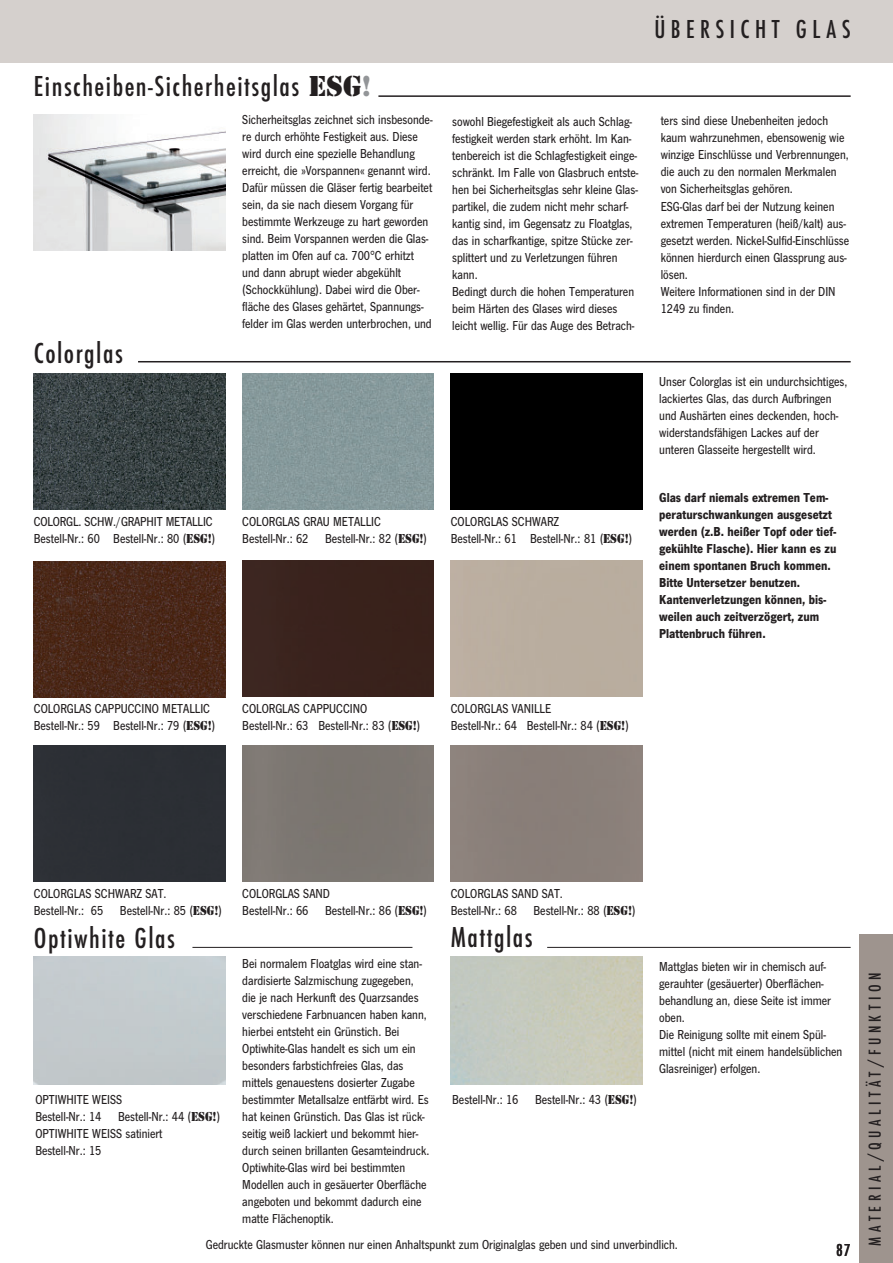
<style>
.page{position:relative;width:893px;height:1263px;background:#fff}
.page>*{position:absolute;margin:0;border:0;box-sizing:border-box;transform-origin:0 0}
.t1{font:500 condensed 30px "Futura T";letter-spacing:.05em;color:#231f20}
.t2{font:500 condensed 27px "Futura T";letter-spacing:.2em;color:#231f20}
.t3{font:500 condensed 18px "Futura T";letter-spacing:.25em;color:#231f20}
.t4{font:500 13.5px/17px "News Gothic T";color:#231f20;scale:.9 1}
.t5{font:700 13.5px/17px "News Gothic T";color:#231f20;scale:.9 1}
.s1{font-family:"Stencil D";font-weight:400;font-stretch:normal}
.s2{font-family:"Stencil D";font-weight:400;font-stretch:normal;color:#939598}
.s3{font-family:"Stencil D";font-weight:400}
</style>
<div class="page">
<div style="left:0;top:0;width:892px;height:63px;background:#d5d0cd"></div>
<div style="left:859px;top:945px;width:33px;height:318px;background:#9e948e"></div>
<div style="left:859px;top:934px;width:33px;height:13px;background:#9e948e"></div>
<img style="left:34px;top:115px;width:191px;height:136px">
<hr style="left:378px;top:95px;width:472px;height:2px;background:#231f20">
<img style="left:451px;top:957px;width:191px;height:127px">
<hr style="left:138px;top:361px;width:712px;height:1px;background:#231f20">
<img style="left:242px;top:374px;width:192px;height:136px">
<img style="left:34px;top:374px;width:191px;height:136px">
<div style="left:451px;top:374px;width:191px;height:136px;background:#000"></div>
<div style="left:242px;top:561px;width:192px;height:136px;background:#3a221d"></div>
<hr style="left:192px;top:947px;width:220px;height:1px;background:#231f20">
<hr style="left:547px;top:947px;width:303px;height:1px;background:#231f20">
<img style="left:34px;top:561px;width:191px;height:136px">
<div style="left:34px;top:746px;width:191px;height:136px;background:#2c2f35"></div>
<h1 class="t1" style="left:34px;top:73px;width:339px">Einscheiben-Sicherheitsglas <span class="s1">ESG</span><span class="s2">!</span></h1>
<h2 class="t2" style="left:654px;top:18px;width:198px">ÜBERSICHT GLAS</h2>
<h1 class="t1" style="left:34px;top:340px;width:90px">Colorglas</h1>
<p class="t4" style="left:242px;top:112px;width:213px">Sicherheitsglas zeichnet sich insbesonde&shy;re durch erhöhte Festigkeit aus. Diese wird durch eine spezielle Behand lung erreicht, die »Vorspannen« genannt wird.<br>Dafür müssen die Gläser fertig bearbeitet sein, da sie nach diesem Vorgang für<br>be stimm te Werkzeuge zu hart geworden sind. Beim Vorspannen werden die Glas&shy;platten im Ofen auf ca. 700°C erhitzt und dann abrupt wieder abgekühlt (Schockküh lung). Dabei wird die Ober&shy;fläche des Glases ge härtet, Spannungs&shy;felder im Glas werden unterbrochen, und</p>
<p class="t4" style="left:452px;top:114px;width:208px">sowohl Biege festig keit als auch Schlag&shy;festigkeit werden stark erhöht. Im Kan&shy;ten bereich ist die Schlag festigkeit einge&shy;schränkt. Im Falle von Glas bruch entste&shy;hen bei Sicher heits glas sehr kleine Glas&shy;partikel, die zudem nicht mehr scharf&shy;kantig sind, im Gegensatz zu Float glas, das in scharfkantige, spitze Stücke zer&shy;splittert und zu Verletzungen führen kann.<br>Be dingt durch die hohen Temperaturen beim Härten des Glases wird dieses leicht wellig. Für das Auge des Betrach-</p>
<p class="t4" style="left:660px;top:113px;width:211px">ters sind diese Unebenheiten jedoch kaum wahrzunehmen, eben so wenig wie winzige Ein schlüsse und Ver brennungen, die auch zu den normalen Merk malen von Sicher heitsglas gehören.<br>ESG-Glas darf bei der Nutzung keinen extremen Temperaturen (heiß/kalt) aus&shy;gesetzt werden. Nickel-Sulfid-Einschlüsse können hierdurch einen Glassprung aus&shy;lösen.<br>Weitere Informa tio nen sind in der DIN 1249 zu finden.</p>
<p class="t4" style="left:34px;top:514px;width:203px">COLORGL. SCHW./GRAPHIT METALLIC<br>Bestell-Nr.: 60 Bestell-Nr.: 80 (<span class="s3">ESG!</span>)</p>
<p class="t4" style="left:451px;top:514px;width:203px">COLORGLAS SCHWARZ<br>Bestell-Nr.: 61 Bestell-Nr.: 81 (<span class="s3">ESG!</span>)</p>
<p class="t4" style="left:242px;top:514px;width:207px">COLORGLAS GRAU METALLIC<br>Bestell-Nr.: 62 Bestell-Nr.: 82 (<span class="s3">ESG!</span>)</p>
<p class="t4" style="left:34px;top:701px;width:203px">COLORGLAS CAPPUCCINO METALLIC<br>Bestell-Nr.: 59 Bestell-Nr.: 79 (<span class="s3">ESG!</span>)</p>
<p class="t4" style="left:242px;top:701px;width:199px">COLORGLAS CAPPUCCINO<br>Bestell-Nr.: 63 Bestell-Nr.: 83 (<span class="s3">ESG!</span>)</p>
<p class="t4" style="left:451px;top:701px;width:199px">COLORGLAS VANILLE<br>Bestell-Nr.: 64 Bestell-Nr.: 84 (<span class="s3">ESG!</span>)</p>
<p class="t4" style="left:659px;top:374px;width:210px">Unser Colorglas ist ein undurchsichtiges, lackiertes Glas, das durch Aufbringen und Aushärten eines deckenden, hoch&shy;widerstandsfähigen Lackes auf der unteren Glasseite hergestellt wird.</p>
<p class="t5" style="left:659px;top:490px;width:198px">Glas darf niemals extremen Tem&shy;pe ra turschwankungen ausgesetzt werden (z.B. heißer Topf oder tief&shy;gekühlte Flasche). Hier kann es zu einem spontanen Bruch kommen.<br>Bitte Untersetzer benutzen.<br>Kantenverletzungen können, bis&shy;weilen auch zeitverzögert, zum<br>Plattenbruch führen.</p>
<p class="t4" style="left:34px;top:886px;width:210px">COLORGLAS SCHWARZ SAT.<br>Bestell-Nr.: 65 Bestell-Nr.: 85 (<span class="s3">ESG!</span>)</p>
<h1 class="t1" style="left:34px;top:925px;width:143px">Optiwhite Glas</h1>
<p class="t4" style="left:242px;top:886px;width:207px">COLORGLAS SAND<br>Bestell-Nr.: 66 Bestell-Nr.: 86 (<span class="s3">ESG!</span>)</p>
<p class="t4" style="left:451px;top:886px;width:207px">COLORGLAS SAND SAT.<br>Bestell-Nr.: 68 Bestell-Nr.: 88 (<span class="s3">ESG!</span>)</p>
<h1 class="t1" style="left:451px;top:924px;width:83px">Mattglas</h1>
<p class="t4" style="left:242px;top:956px;width:209px">Bei normalem Floatglas wird eine stan&shy;dardisierte Salzmischung zugegeben, die je nach Herkunft des Quarzsandes verschiedene Farbnuancen haben kann, hierbei entsteht ein Grünstich. Bei Optiwhite-Glas handelt es sich um ein besonders farbstichfreies Glas, das mittels genauestens dosierter Zugabe bestimmter Metallsalze entfärbt wird. Es hat keinen Grünstich. Das Glas ist rück&shy;seitig weiß lackiert und bekommt hier&shy;durch seinen brillanten Gesamteindruck.<br>Optiwhite-Glas wird bei bestimmten Modellen auch in gesäuerter Oberfläche angeboten und bekommt dadurch eine matte Flächenoptik.</p>
<p class="t4" style="left:35px;top:1092px;width:207px">OPTIWHITE WEISS<br>Bestell-Nr.: 14 Bestell-Nr.: 44 (<span class="s3">ESG!</span>)<br>OPTIWHITE WEISS satiniert<br>Bestell-Nr.: 15</p>
<p class="t4" style="left:452px;top:1092px;width:207px">Bestell-Nr.: 16 Bestell-Nr.: 43 (<span class="s3">ESG!</span>)</p>
<p class="t4" style="left:659px;top:959px;width:205px">Mattglas bieten wir in chemisch auf&shy;gerauhter (gesäuerter) Oberflächen&shy;behandlung an, diese Seite ist immer oben.<br>Die Reinigung sollte mit einem Spül&shy;mittel (nicht mit einem handelsüblichen<br>Glasreiniger) erfolgen.</p>
<p class="t4" style="left:206px;top:1237px;width:526px">Gedruckte Glasmuster können nur einen Anhaltspunkt zum Originalglas geben und sind unverbindlich.</p>
<h3 class="t3" style="left:836px;top:1242px;width:16px">87</h3>
<h3 class="t3" style="left:867px;top:1246px;width:275px;rotate:-90deg">MATERIAL/QUALITÄT/FUNKTION</h3>
</div>
